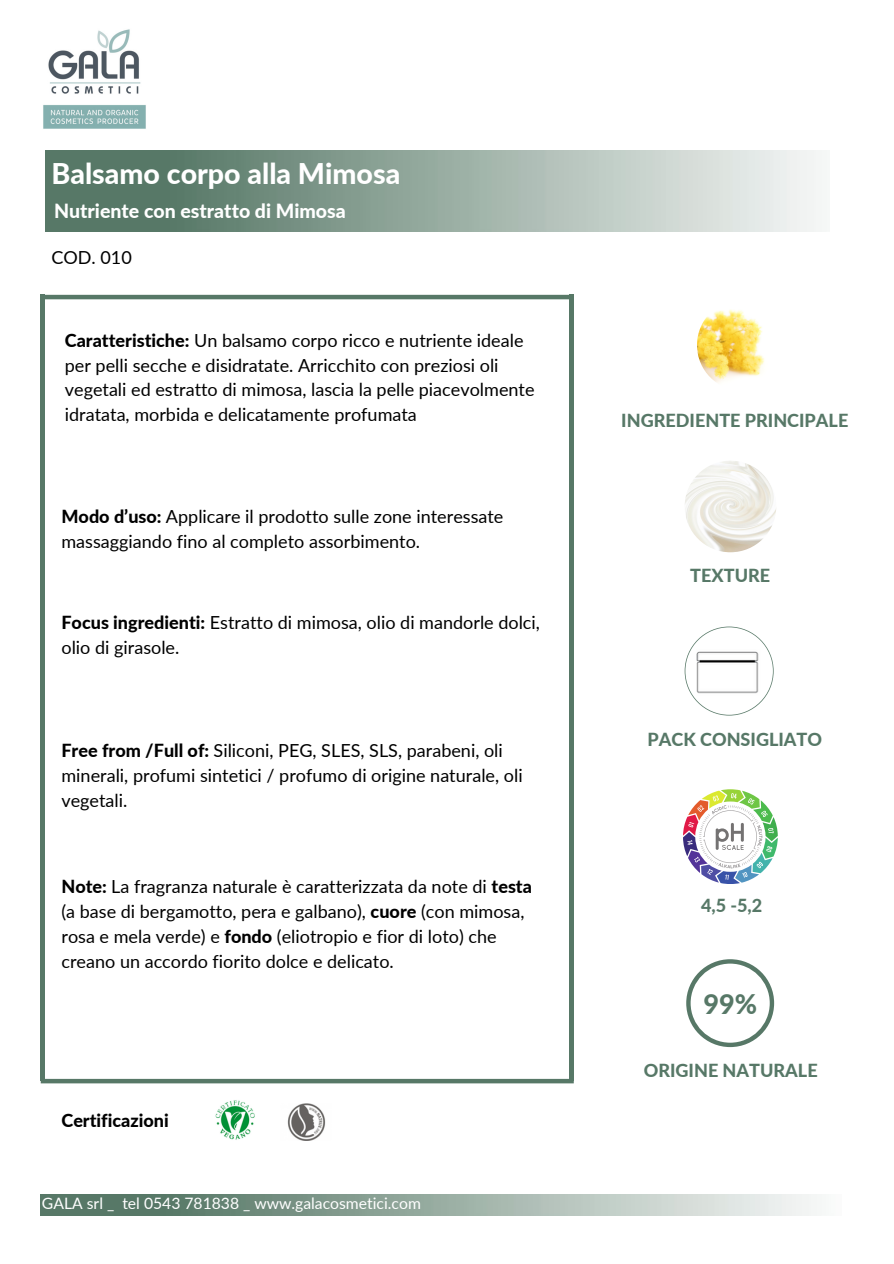
<style>
.page{position:relative;width:894px;height:1264px;background:#fff}
.page>*{position:absolute;margin:0;border:0;box-sizing:border-box;transform-origin:0 0}
.t1{font:800 28.5px "Lato";color:#fff}
.t2{font:800 27px "Lato";color:#577867}
.t3{font:800 19.5px "Lato";color:#fff}
.t4{font:18px/24.8px "Lato";color:#000}
.t5{font:800 18px "Lato";color:#577867}
.t6{font:800 18px "Lato";color:#000}
.t7{font:15.75px "Lato";color:#fff}
.s1{font-weight:800}
</style>
<div class="page">
<img style="left:43px;top:29px;width:103px;height:100px">
<img style="left:45px;top:150px;width:777px;height:81px">
<div style="left:40px;top:295px;width:5px;height:786px;background:#577867"></div>
<hr style="left:569px;top:295px;width:4px;height:786px;background:#577867">
<div style="left:41px;top:1078px;width:532px;height:5px;background:#577867"></div>
<hr style="left:41px;top:295px;width:532px;height:4px;background:#577867">
<img style="left:684px;top:460px;width:92px;height:92px;border-radius:50%">
<svg style="left:684px;top:626px;width:89px;height:89px"></svg>
<svg style="left:683px;top:789px;width:94px;height:94px"></svg>
<svg style="left:686px;top:959px;width:87px;height:88px"></svg>
<img style="left:41px;top:1194px;width:776px;height:21px">
<img style="left:287px;top:1103px;width:39px;height:37px">
<img style="left:215px;top:1100px;width:40px;height:40px">
<img style="left:696px;top:645px;width:65px;height:52px">
<img style="left:696px;top:299px;width:92px;height:92px;border-radius:50%">
<p class="t1" style="left:51px;top:156px;width:350px">Balsamo corpo alla Mimosa</p>
<p class="t3" style="left:54px;top:199px;width:293px">Nutriente con estratto di Mimosa</p>
<p class="t4" style="left:51px;top:244px;width:82px">COD. 010</p>
<p class="t4" style="left:65px;top:327px;width:471px"><span class="s1">Caratteristiche:</span> Un balsamo corpo ricco e nutriente ideale per pelli secche e disidratate. Arricchito con preziosi oli vegetali ed estratto di mimosa, lascia la pelle piacevolmente idratata, morbida e delicatamente profumata</p>
<p class="t4" style="left:61px;top:503px;width:443px"><span class="s1">Modo d’uso:</span> Applicare il prodotto sulle zone interessate massaggiando fino al completo assorbimento.</p>
<p class="t4" style="left:61px;top:610px;width:480px"><span class="s1">Focus ingredienti:</span> Estratto di mimosa, olio di mandorle dolci, olio di girasole.</p>
<p class="t4" style="left:61px;top:737px;width:462px"><span class="s1">Free from /Full of:</span> Siliconi, PEG, SLES, SLS, parabeni, oli minerali, profumi sintetici / profumo di origine naturale, oli vegetali.</p>
<p class="t4" style="left:61px;top:874px;width:472px"><span class="s1">Note:</span> La fragranza naturale è caratterizzata da note di <span class="s1">testa </span>(a base di bergamotto, pera e galbano), <span class="s1">cuore</span> (con mimosa, rosa e mela verde) e <span class="s1">fondo</span> (eliotropio e fior di loto) che creano un accordo fiorito dolce e delicato.</p>
<p class="t6" style="left:61px;top:1108px;width:109px">Certificazioni</p>
<p class="t7" style="left:42px;top:1193px;width:380px">GALA srl _ tel 0543 781838 _ www.galacosmetici.com</p>
<p class="t5" style="left:621px;top:409px;width:228px">INGREDIENTE PRINCIPALE</p>
<p class="t5" style="left:690px;top:564px;width:81px">TEXTURE</p>
<p class="t5" style="left:647px;top:728px;width:176px">PACK CONSIGLIATO</p>
<p class="t5" style="left:700px;top:894px;width:63px">4,5 -5,2</p>
<p class="t2" style="left:703px;top:987px;width:55px">99%</p>
<p class="t5" style="left:643px;top:1059px;width:175px">ORIGINE NATURALE</p>
</div>
